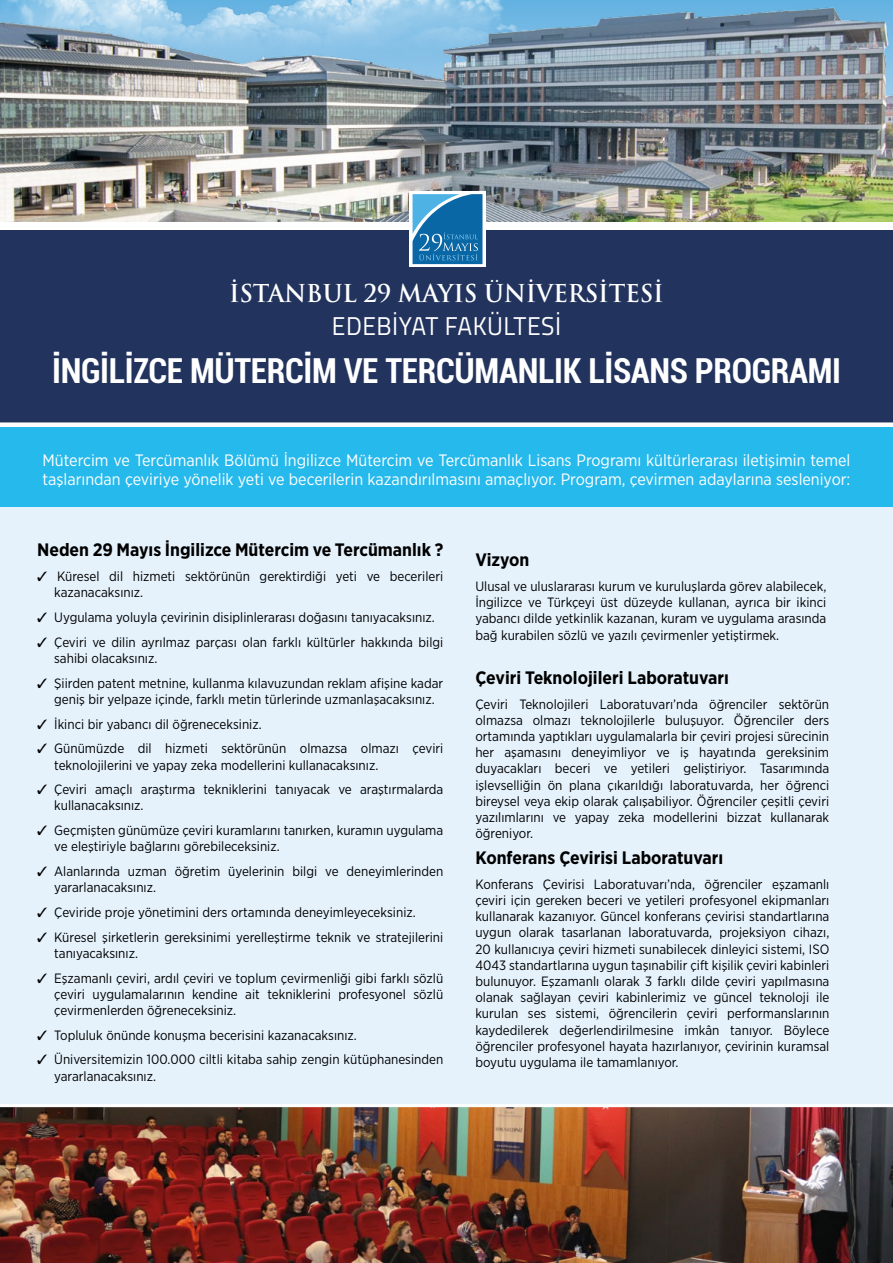
<style>
.page{position:relative;width:893px;height:1263px;background:#fff}
.page>*{position:absolute;margin:0;border:0;box-sizing:border-box;transform-origin:0 0}
.t1{font:700 condensed 34.5px "Roboto";letter-spacing:-.01em;color:#fff}
.t2{font:25.8px "Titillium";letter-spacing:.02em;color:#fff;scale:.96 1}
.t3{font:700 24px "Trajan Pro";letter-spacing:-.01em;color:#fff}
.t4{font:700 18px "Gotham Narrow";color:#000}
.t5{font:16.5px/19.5px "Gotham Narrow";color:#fff}
.t6{font:13.5px/16.2px "Gotham Narrow";color:#000}
</style>
<div class="page">
<div style="left:0;top:230px;width:893px;height:193px;background:#22335e"></div>
<img style="left:0;top:0;width:893px;height:222px">
<svg style="left:409px;top:192px;width:77px;height:75px"></svg>
<svg style="left:413px;top:194px;width:69px;height:70px"></svg>
<div style="left:0;top:507px;width:893px;height:597px;background:#e5f2fc"></div>
<div style="left:0;top:424px;width:893px;height:83px;background:#26b9ec"></div>
<hr style="left:0;top:424px;width:893px;height:3px;background:#fff">
<img style="left:0;top:1107px;width:893px;height:156px">
<h3 class="t3" style="left:229px;top:278px;width:436px">İSTANBUL 29 MAYIS ÜNİVERSİTESİ</h3>
<h2 class="t2" style="left:332px;top:307px;width:240px">EDEBİYAT FAKÜLTESİ</h2>
<h1 class="t1" style="left:52px;top:347px;width:790px">İNGİLİZCE MÜTERCİM VE TERCÜMANLIK LİSANS PROGRAMI</h1>
<p class="t5" style="left:43px;top:450px;width:809px">Mütercim ve Tercümanlık Bölümü İngilizce Mütercim ve Tercümanlık Lisans Programı kültürlerarası iletişimin temel taşlarından çeviriye yönelik yeti ve becerilerin kazandırılmasını amaçlıyor. Program, çevirmen adaylarına sesleniyor:</p>
<h3 class="t4" style="left:37px;top:538px;width:408px">Neden 29 Mayıs İngilizce Mütercim ve Tercümanlık ?</h3>
<p class="t6" style="left:54px;top:568px;width:391px;text-indent:-17px">✓ Küresel dil hizmeti sektörünün gerektirdiği yeti ve becerileri kazanacaksınız.</p>
<p class="t6" style="left:37px;top:609px;width:399px">✓ Uygulama yoluyla çevirinin disiplinlerarası doğasını tanıyacaksınız.</p>
<p class="t6" style="left:54px;top:634px;width:391px;text-indent:-17px">✓ Çeviri ve dilin ayrılmaz parçası olan farklı kültürler hakkında bilgi sahibi olacaksınız.</p>
<p class="t6" style="left:54px;top:674px;width:391px;text-indent:-17px">✓ Şiirden patent metnine, kullanma kılavuzundan reklam afişine kadar geniş bir yelpaze içinde, farklı metin türlerinde uzmanlaşacaksınız.</p>
<p class="t6" style="left:37px;top:715px;width:226px">✓ İkinci bir yabancı dil öğreneceksiniz.</p>
<p class="t6" style="left:54px;top:740px;width:391px;text-indent:-17px">✓ Günümüzde dil hizmeti sektörünün olmazsa olmazı çeviri teknolojilerini ve yapay zeka modellerini kullanacaksınız.</p>
<p class="t6" style="left:54px;top:781px;width:391px;text-indent:-17px">✓ Çeviri amaçlı araştırma tekniklerini tanıyacak ve araştırmalarda kullanacaksınız.</p>
<p class="t6" style="left:54px;top:822px;width:391px;text-indent:-17px">✓ Geçmişten günümüze çeviri kuramlarını tanırken, kuramın uygulama ve eleştiriyle bağlarını görebileceksiniz.</p>
<p class="t6" style="left:54px;top:863px;width:391px;text-indent:-17px">✓ Alanlarında uzman öğretim üyelerinin bilgi ve deneyimlerinden yararlanacaksınız.</p>
<p class="t6" style="left:37px;top:904px;width:380px">✓ Çeviride proje yönetimini ders ortamında deneyimleyeceksiniz.</p>
<p class="t6" style="left:54px;top:928px;width:391px;text-indent:-17px">✓ Küresel şirketlerin gereksinimi yerelleştirme teknik ve stratejilerini tanıyacaksınız.</p>
<p class="t6" style="left:54px;top:969px;width:391px;text-align:justify;text-indent:-17px">✓ Eşzamanlı çeviri, ardıl çeviri ve toplum çevirmenliği gibi farklı sözlü çeviri uygulamalarının kendine ait tekniklerini profesyonel sözlü çevirmenlerden öğreneceksiniz.</p>
<p class="t6" style="left:37px;top:1026px;width:321px">✓ Topluluk önünde konuşma becerisini kazanacaksınız.</p>
<p class="t6" style="left:54px;top:1051px;width:391px;text-indent:-17px">✓ Üniversitemizin 100.000 ciltli kitaba sahip zengin kütüphanesinden yararlanacaksınız.</p>
<h3 class="t4" style="left:475px;top:548px;width:55px">Vizyon</h3>
<p class="t6" style="left:475px;top:578px;width:352px;text-align:justify">Ulusal ve uluslararası kurum ve kuruluşlarda görev alabilecek, İngilizce ve Türkçeyi üst düzeyde kullanan, ayrıca bir ikinci yabancı dilde yetkinlik kazanan, kuram ve uygulama arasında bağ kurabilen sözlü ve yazılı çevirmenler yetiştirmek.</p>
<h3 class="t4" style="left:475px;top:666px;width:255px">Çeviri Teknolojileri Laboratuvarı</h3>
<p class="t6" style="left:475px;top:695px;width:355px;text-align:justify">Çeviri Teknolojileri Laboratuvarı’nda öğrenciler sektörün olmazsa olmazı teknolojilerle buluşuyor. Öğrenciler ders ortamında yaptıkları uygulamalarla bir çeviri projesi sürecinin her aşamasını deneyimliyor ve iş hayatında gereksinim duyacakları beceri ve yetileri geliştiriyor. Tasarımında işlevselliğin ön plana çıkarıldığı laboratuvarda, her öğrenci bireysel veya ekip olarak çalışabiliyor. Öğrenciler çeşitli çeviri yazılımlarını ve yapay zeka modellerini bizzat kullanarak öğreniyor.</p>
<h3 class="t4" style="left:475px;top:846px;width:249px">Konferans Çevirisi Laboratuvarı</h3>
<p class="t6" style="left:475px;top:876px;width:355px;text-align:justify">Konferans Çevirisi Laboratuvarı’nda, öğrenciler eşzamanlı çeviri için gereken beceri ve yetileri profesyonel ekipmanları kullanarak kazanıyor. Güncel konferans çevirisi standartlarına uygun olarak tasarlanan laboratuvarda, projeksiyon cihazı, 20 kullanıcıya çeviri hizmeti sunabilecek dinleyici sistemi, ISO 4043 standartlarına uygun taşınabilir çift kişilik çeviri kabinleri bulunuyor. Eşzamanlı olarak 3 farklı dilde çeviri yapılmasına olanak sağlayan çeviri kabinlerimiz ve güncel teknoloji ile kurulan ses sistemi, öğrencilerin çeviri performanslarının kaydedilerek değerlendirilmesine imkân tanıyor. Böylece öğrenciler profesyonel hayata hazırlanıyor, çevirinin kuramsal boyutu uygulama ile tamamlanıyor.</p>
</div>
